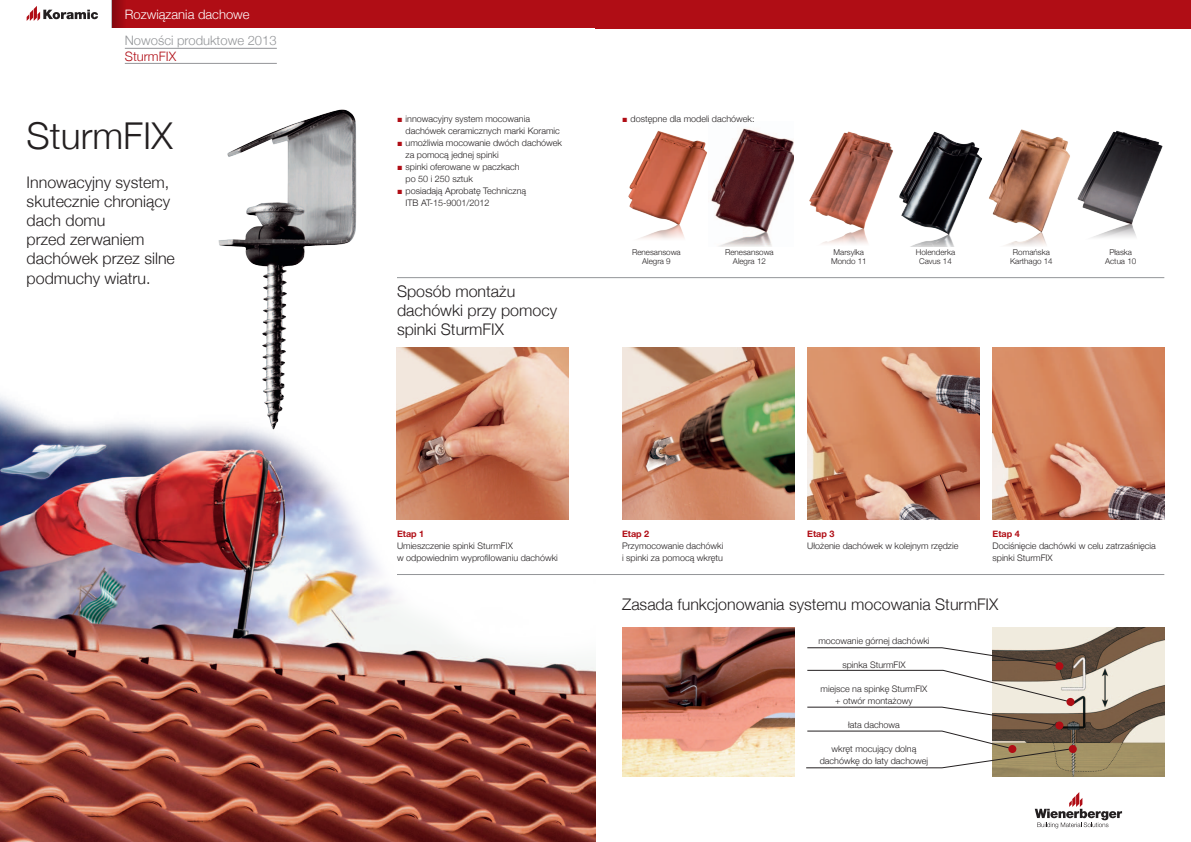
<style>
.page{position:relative;width:1191px;height:842px;background:#fff}
.page>*{position:absolute;margin:0;border:0;box-sizing:border-box;transform-origin:0 0}
.t1{font:300 37px "Helvetica Neue";color:#231f20}
.t2{font:300 16px/19.2px "Helvetica Neue";color:#231f20}
.t3{font:300 13px "Helvetica Neue";color:#939598}
.t4{font:300 13px "Helvetica Neue";color:#fff}
.t5{font:300 13px "Helvetica Neue";color:#b00d15}
.t6{font:300 9px/12px "Helvetica Neue";color:#231f20}
.t7{font:700 9px "Helvetica Neue";color:#b00d15}
.t8{font:300 8px/9px "Helvetica Neue";color:#231f20;text-align:center}
.s1{font-family:"Arial";font-weight:400;color:#b00d15}
</style>
<div class="page">
<div style="left:0;top:0;width:595px;height:28px;background:#b00d15"></div>
<div style="left:0;top:0;width:111px;height:28px;background:#fff"></div>
<div style="left:595px;top:0;width:596px;height:28px;background:#b00d15"></div>
<svg style="left:27px;top:6px;width:71px;height:15px"></svg>
<hr style="left:125px;top:48px;width:152px;height:1px;background:#939598">
<hr style="left:125px;top:63px;width:152px;height:1px;background:#939598">
<svg style="left:111px;top:0;width:12px;height:28px"></svg>
<svg style="left:1034px;top:792px;width:88px;height:36px"></svg>
<img style="left:0;top:347px;width:595px;height:495px">
<img style="left:1077px;top:130px;width:86px;height:108px">
<img style="left:628px;top:130px;width:79px;height:109px">
<img style="left:711px;top:128px;width:82px;height:118px">
<img style="left:809px;top:131px;width:174px;height:115px">
<img style="left:989px;top:129px;width:81px;height:117px">
<img style="left:215px;top:109px;width:145px;height:322px">
<hr style="left:397px;top:574px;width:767px;height:1px;background:#939598">
<hr style="left:397px;top:277px;width:767px;height:1px;background:#939598">
<img style="left:397px;top:348px;width:172px;height:172px">
<img style="left:622px;top:348px;width:172px;height:172px">
<img style="left:807px;top:348px;width:172px;height:172px">
<img style="left:992px;top:348px;width:172px;height:172px">
<img style="left:992px;top:627px;width:172px;height:149px">
<img style="left:622px;top:627px;width:172px;height:149px">
<svg style="left:806px;top:647px;width:265px;height:121px"></svg>
<div style="left:1066px;top:698px;width:8px;height:8px;background:#b00d15;border-radius:50%"></div>
<div style="left:1055px;top:662px;width:8px;height:8px;background:#b00d15;border-radius:50%"></div>
<div style="left:1055px;top:721px;width:8px;height:8px;background:#b00d15;border-radius:50%"></div>
<div style="left:1008px;top:745px;width:8px;height:8px;background:#b00d15;border-radius:50%"></div>
<div style="left:1068px;top:745px;width:8px;height:8px;background:#b00d15;border-radius:50%"></div>
<h3 class="t4" style="left:125px;top:6px;width:126px">Rozwiązania dachowe</h3>
<h3 class="t3" style="left:125px;top:32px;width:153px">Nowości produktowe 2013</h3>
<h3 class="t5" style="left:125px;top:48px;width:53px">SturmFIX</h3>
<h1 class="t1" style="left:27px;top:113px;width:147px">SturmFIX</h1>
<h2 class="t2" style="left:27px;top:172px;width:150px">Innowacyjny system, skutecznie chroniący dach domu<br>przed zerwaniem dachówek przez silne podmuchy wiatru.</h2>
<p class="t6" style="left:405px;top:113px;width:156px;text-indent:-9px"><span class="s1">■</span> innowacyjny system mocowania dachówek ceramicznych marki Koramic</p>
<p class="t6" style="left:405px;top:137px;width:158px;text-indent:-9px"><span class="s1">■</span> umożliwia mocowanie dwóch dachówek za pomocą jednej spinki</p>
<p class="t6" style="left:405px;top:161px;width:116px;text-indent:-9px"><span class="s1">■</span> spinki oferowane w paczkach po 50 i 250 sztuk</p>
<p class="t6" style="left:405px;top:185px;width:122px;text-indent:-9px"><span class="s1">■</span> posiadają Aprobatę Techniczną<br>ITB AT-15-9001/2012</p>
<h2 class="t2" style="left:397px;top:281px;width:162px">Sposób montażu dachówki przy pomocy spinki SturmFIX</h2>
<p class="t6" style="left:622px;top:113px;width:134px"><span class="s1">■</span> dostępne dla modeli dachówek:</p>
<p class="t8" style="left:632px;top:248px;width:50px">Renesansowa<br>Alegra 9</p>
<p class="t8" style="left:831px;top:248px;width:37px">Marsylka<br>Mondo 11</p>
<p class="t8" style="left:1010px;top:248px;width:44px">Romańska<br>Karthago 14</p>
<p class="t8" style="left:725px;top:248px;width:50px">Renesansowa<br>Alegra 12</p>
<p class="t8" style="left:915px;top:248px;width:41px">Holenderka<br>Cavus 14</p>
<p class="t8" style="left:1105px;top:248px;width:33px">Płaska<br>Actua 10</p>
<p class="t7" style="left:397px;top:528px;width:29px">Etap 1</p>
<p class="t6" style="left:397px;top:540px;width:162px">Umieszczenie spinki SturmFIX<br>w odpowiednim wyprofilowaniu dachówki</p>
<p class="t7" style="left:622px;top:528px;width:29px">Etap 2</p>
<p class="t6" style="left:622px;top:540px;width:103px">Przymocowanie dachówki i spinki za pomocą wkrętu</p>
<p class="t7" style="left:992px;top:528px;width:29px">Etap 4</p>
<p class="t6" style="left:992px;top:540px;width:165px">Dociśnięcie dachówki w celu zatrzaśnięcia spinki SturmFIX</p>
<h2 class="t2" style="left:622px;top:594px;width:378px">Zasada funkcjonowania systemu mocowania SturmFIX</h2>
<p class="t7" style="left:807px;top:528px;width:29px">Etap 3</p>
<p class="t6" style="left:807px;top:540px;width:153px">Ułożenie dachówek w kolejnym rzędzie</p>
<p class="t6" style="left:818px;top:634px;width:113px">mocowanie górnej dachówki</p>
<p class="t6" style="left:842px;top:658px;width:65px">spinka SturmFIX</p>
<p class="t6" style="left:820px;top:682px;width:108px;text-align:center">miejsce na spinkę SturmFIX + otwór montażowy</p>
<p class="t6" style="left:848px;top:718px;width:53px">łata dachowa</p>
<p class="t6" style="left:819px;top:742px;width:110px;text-align:center">wkręt mocujący dolną dachówkę do łaty dachowej</p>
</div>
